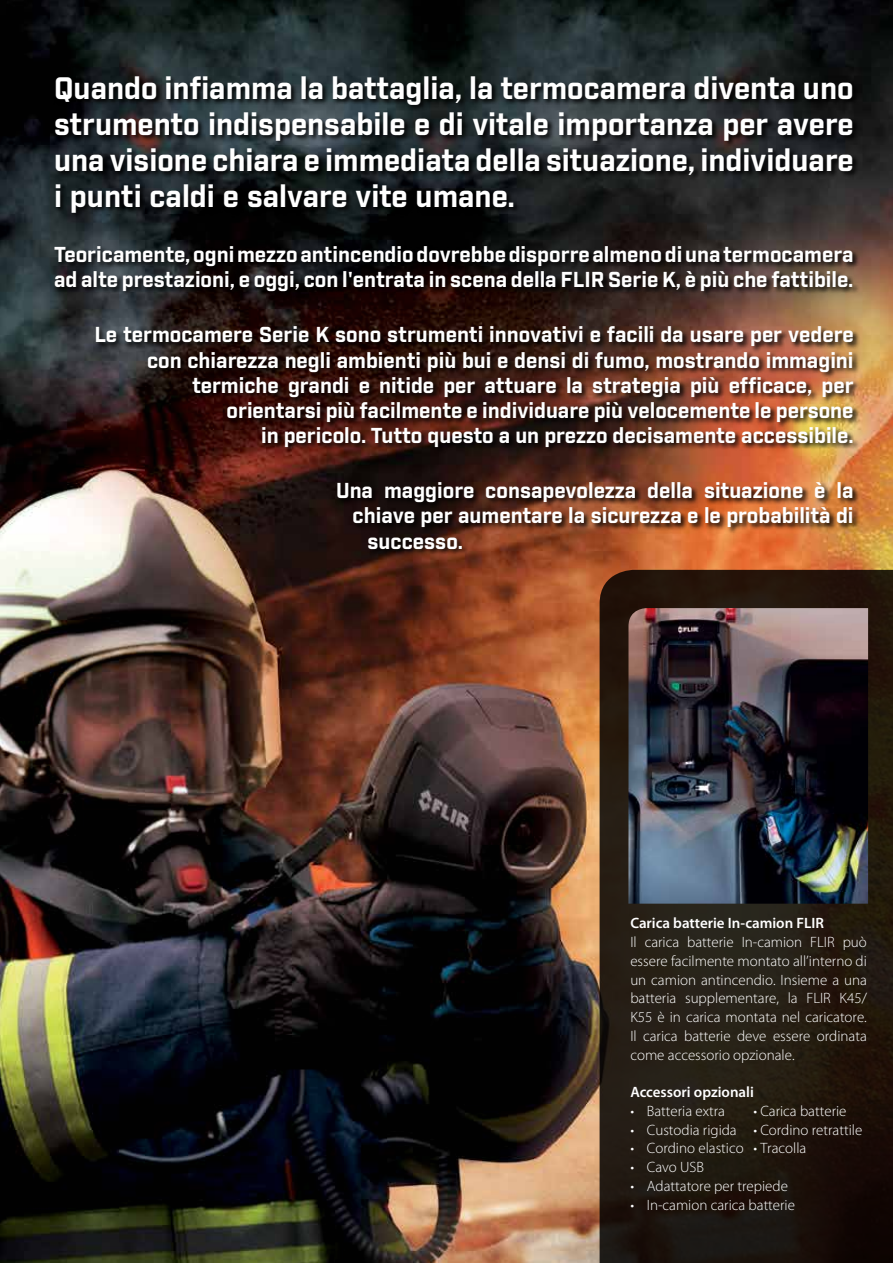
<style>
.page{position:relative;width:893px;height:1263px;background:#fff}
.page>*{position:absolute;margin:0;border:0;box-sizing:border-box;transform-origin:0 0}
.t1{font:700 30px/36px "Industry";color:#fff;text-align:justify}
.t2{font:700 21px/25.2px "Industry";color:#fff}
.t3{font:300 15px/18.8px "Myriad Pro";color:#fff;text-align:justify}
.t4{font:600 15px "Myriad Pro";color:#fff}
</style>
<div class="page">
<img style="left:0;top:0;width:893px;height:1263px">
<svg style="left:600px;top:570px;width:293px;height:693px;background:#21180f"></svg>
<img style="left:53px;top:75px;width:808px;height:481px">
<img style="left:628px;top:608px;width:240px;height:296px">
<h1 class="t1" style="left:54px;top:72px;width:801px">Quando infiamma la battaglia, la termocamera diventa uno strumento indispensabile e di vitale importanza per avere una visione chiara e immediata della situazione, individuare i punti caldi e salvare vite umane.</h1>
<p class="t2" style="left:54px;top:243px;width:801px">Teoricamente, ogni mezzo antincendio dovrebbe disporre almeno di una termocamera ad alte prestazioni, e oggi, con l'entrata in scena della FLIR Serie K, è più che fattibile.</p>
<p class="t2" style="left:95px;top:323px;width:761px;text-align:right">Le termocamere Serie K sono strumenti innovativi e facili da usare per vedere con chiarezza negli ambienti più bui e densi di fumo, mostrando immagini termiche grandi e nitide per attuare la strategia più efficace, per orientarsi più facilmente e individuare più velocemente le persone<br>in pericolo. Tutto questo a un prezzo decisamente accessibile.</p>
<p class="t2" style="left:336px;top:479px;width:519px">Una maggiore consapevolezza della situazione è la</p>
<p class="t2" style="left:353px;top:504px;width:502px">chiave per aumentare la sicurezza e le probabilità di</p>
<p class="t2" style="left:368px;top:529px;width:97px">successo.</p>
<p class="t4" style="left:630px;top:914px;width:195px">Carica batterie In-camion FLIR</p>
<p class="t3" style="left:630px;top:933px;width:238px">Il carica batterie In-camion FLIR può essere facilmente montato all’interno di un camion antincendio. Insieme a una batteria supplementare, la FLIR K45/ K55 è in carica montata nel caricatore.<br>Il carica batterie deve essere ordinata come accessorio opzionale.</p>
<p class="t4" style="left:630px;top:1083px;width:125px">Accessori opzionali</p>
<p class="t3" style="left:630px;top:1102px;width:96px">• Batteria extra</p>
<p class="t3" style="left:753px;top:1102px;width:95px">• Carica batterie</p>
<p class="t3" style="left:630px;top:1120px;width:233px">• Custodia rigida • Cordino retrattile</p>
<p class="t3" style="left:630px;top:1139px;width:178px">• Cordino elastico • Tracolla</p>
<p class="t3" style="left:630px;top:1158px;width:75px">• Cavo USB</p>
<p class="t3" style="left:630px;top:1177px;width:159px">• Adattatore per trepiede</p>
<p class="t3" style="left:630px;top:1195px;width:166px">• In-camion carica batterie</p>
</div>
